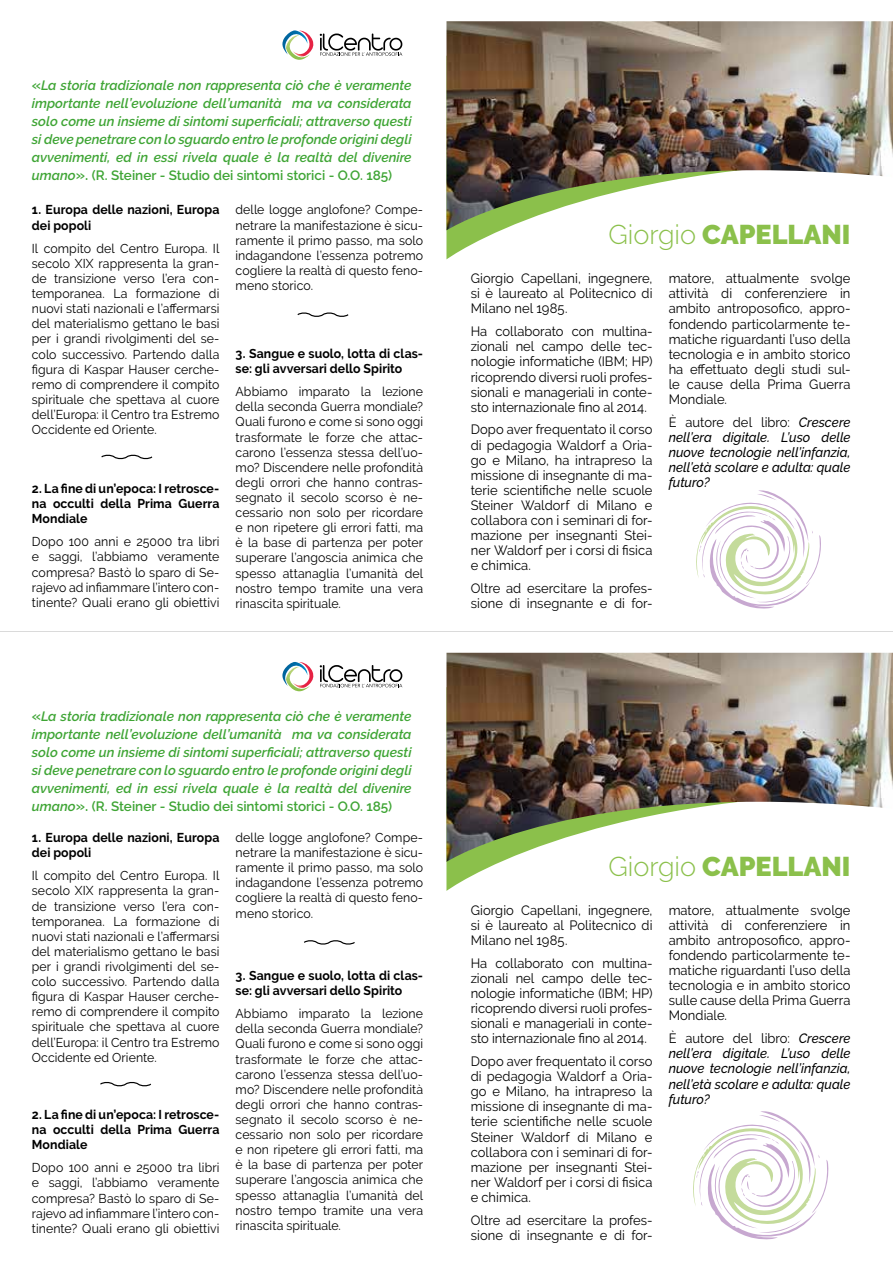
<style>
.page{position:relative;width:893px;height:1263px;background:#fff}
.page>*{position:absolute;margin:0;border:0;box-sizing:border-box;transform-origin:0 0}
.t1{font:900 27px "Raleway";color:#8bc04b}
.t2{font:13.5px/15.1px "Raleway";letter-spacing:.005em;color:#000;text-align:justify;scale:.96 1}
.t3{font:italic 600 13.5px/18px "Raleway";color:#3fa535;text-align:justify}
.t4{font:italic 500 13.5px/15.1px "Raleway";letter-spacing:.005em;color:#000;text-align:justify;scale:.96 1}
.t5{font:12.9px/15.1px "Raleway";letter-spacing:.005em;color:#000;text-align:justify;scale:.96 1}
.t6{font:700 12.9px/15.1px "Raleway";letter-spacing:.005em;color:#000;scale:.96 1}
.s1{font-style:normal;font-size:15px}
.s2{font-style:normal}
.s3{font-weight:300}
.s4{font-weight:400;font-style:normal}
</style>
<div class="page">
<hr style="left:0;top:631px;width:893px;height:1px;background:#dadada">
<svg style="left:320px;top:34px;width:82px;height:22px"></svg>
<svg style="left:282px;top:30px;width:32px;height:30px"></svg>
<svg style="left:446px;top:230px;width:56px;height:30px"></svg>
<img style="left:446px;top:21px;width:447px;height:209px">
<svg style="left:100px;top:1082px;width:51px;height:5px"></svg>
<svg style="left:304px;top:940px;width:51px;height:5px"></svg>
<svg style="left:320px;top:665px;width:82px;height:22px"></svg>
<svg style="left:282px;top:662px;width:32px;height:30px"></svg>
<svg style="left:446px;top:652px;width:447px;height:239px"></svg>
<img style="left:446px;top:653px;width:447px;height:209px">
<svg style="left:696px;top:490px;width:125px;height:119px"></svg>
<svg style="left:693px;top:1111px;width:136px;height:129px"></svg>
<svg style="left:101px;top:454px;width:52px;height:6px"></svg>
<svg style="left:297px;top:312px;width:52px;height:5px"></svg>
<p class="t3" style="left:32px;top:76px;width:381px"><span class="s1">«</span>La storia tradizionale non rappresenta ciò che è veramente importante nell’evoluzione dell’umanità ma va considerata solo come un insieme di sintomi superficiali; attraverso questi si deve penetrare con lo sguardo entro le profonde origini degli avvenimenti, ed in essi rivela quale è la realtà del divenire umano<span class="s1">».</span> <span class="s2">(R. Steiner - Studio dei sintomi storici - O.O. 185)</span></p>
<p class="t6" style="left:32px;top:202px;width:197px">1. Europa delle nazioni, Europa dei popoli</p>
<p class="t5" style="left:32px;top:241px;width:197px">Il compito del Centro Europa. Il secolo XIX rappresenta la gran&shy;de transizione verso l’era con&shy;temporanea. La formazione di nuovi stati nazionali e l’affermarsi del materialismo gettano le basi per i grandi rivolgimenti del se&shy;colo successivo. Partendo dalla figura di Kaspar Hauser cerche&shy;remo di comprendere il compito spirituale che spettava al cuore dell’Europa: il Centro tra Estremo Occidente ed Oriente.</p>
<p class="t6" style="left:32px;top:481px;width:197px;text-align:justify">2. La fine di un’epoca: I retrosce&shy;na occulti della Prima Guerra Mondiale</p>
<p class="t5" style="left:32px;top:534px;width:197px">Dopo 100 anni e 25000 tra libri e saggi, l’abbiamo veramente compresa? Bastò lo sparo di Se&shy;rajevo ad infiammare l’intero con&shy;tinente? Quali erano gli obiettivi</p>
<p class="t5" style="left:236px;top:202px;width:197px">delle logge anglofone? Compe&shy;netrare la manifestazione è sicu&shy;ramente il primo passo, ma solo indagandone l’essenza potremo cogliere la realtà di questo feno&shy;meno storico.</p>
<p class="t6" style="left:236px;top:346px;width:197px">3. Sangue e suolo, lotta di clas&shy;se: gli avversari dello Spirito</p>
<p class="t5" style="left:236px;top:384px;width:197px">Abbiamo imparato la lezione della seconda Guerra mondiale?<br>Quali furono e come si sono oggi trasformate le forze che attac&shy;carono l’essenza stessa dell’uo&shy;mo? Discendere nelle profondità degli orrori che hanno contras&shy;segnato il secolo scorso è ne&shy;cessario non solo per ricordare e non ripetere gli errori fatti, ma è la base di partenza per poter superare l’angoscia animica che spesso attanaglia l’umanità del nostro tempo tramite una vera rinascita spirituale.</p>
<p class="t3" style="left:32px;top:708px;width:381px"><span class="s1">«</span>La storia tradizionale non rappresenta ciò che è veramente importante nell’evoluzione dell’umanità ma va considerata solo come un insieme di sintomi superficiali; attraverso questi si deve penetrare con lo sguardo entro le profonde origini degli avvenimenti, ed in essi rivela quale è la realtà del divenire umano<span class="s1">».</span> <span class="s2">(R. Steiner - Studio dei sintomi storici - O.O. 185)</span></p>
<p class="t6" style="left:32px;top:830px;width:197px">1. Europa delle nazioni, Europa dei popoli</p>
<p class="t5" style="left:32px;top:868px;width:197px">Il compito del Centro Europa. Il secolo XIX rappresenta la gran&shy;de transizione verso l’era con&shy;temporanea. La formazione di nuovi stati nazionali e l’affermarsi del materialismo gettano le basi per i grandi rivolgimenti del se&shy;colo successivo. Partendo dalla figura di Kaspar Hauser cerche&shy;remo di comprendere il compito spirituale che spettava al cuore dell’Europa: il Centro tra Estremo Occidente ed Oriente.</p>
<p class="t6" style="left:32px;top:1107px;width:197px;text-align:justify">2. La fine di un’epoca: I retrosce&shy;na occulti della Prima Guerra Mondiale</p>
<p class="t5" style="left:32px;top:1160px;width:197px">Dopo 100 anni e 25000 tra libri e saggi, l’abbiamo veramente compresa? Bastò lo sparo di Se&shy;rajevo ad infiammare l’intero con&shy;tinente? Quali erano gli obiettivi</p>
<p class="t5" style="left:236px;top:830px;width:197px">delle logge anglofone? Compe&shy;netrare la manifestazione è sicu&shy;ramente il primo passo, ma solo indagandone l’essenza potremo cogliere la realtà di questo feno&shy;meno storico.</p>
<p class="t6" style="left:236px;top:968px;width:197px">3. Sangue e suolo, lotta di clas&shy;se: gli avversari dello Spirito</p>
<p class="t5" style="left:236px;top:1006px;width:197px">Abbiamo imparato la lezione della seconda Guerra mondiale?<br>Quali furono e come si sono oggi trasformate le forze che attac&shy;carono l’essenza stessa dell’uo&shy;mo? Discendere nelle profondità degli orrori che hanno contras&shy;segnato il secolo scorso è ne&shy;cessario non solo per ricordare e non ripetere gli errori fatti, ma è la base di partenza per poter superare l’angoscia animica che spesso attanaglia l’umanità del nostro tempo tramite una vera rinascita spirituale.</p>
<h1 class="t1" style="left:608px;top:219px;width:243px"><span class="s3">Giorgio</span> CAPELLANI</h1>
<p class="t2" style="left:471px;top:271px;width:191px">Giorgio Capellani, ingegnere, si è laureato al Politecnico di Milano nel 1985.</p>
<p class="t2" style="left:471px;top:324px;width:191px">Ha collaborato con multina&shy;zionali nel campo delle tec&shy;nologie informatiche (IBM; HP) ricoprendo diversi ruoli profes&shy;sionali e manageriali in conte&shy;sto internazionale fino al 2014.</p>
<p class="t2" style="left:471px;top:422px;width:191px">Dopo aver frequentato il corso di pedagogia Waldorf a Oria&shy;go e Milano, ha intrapreso la missione di insegnante di ma&shy;terie scientifiche nelle scuole Steiner Waldorf di Milano e collabora con i seminari di for&shy;mazione per insegnanti Stei&shy;ner Waldorf per i corsi di fisica e chimica.</p>
<p class="t2" style="left:471px;top:581px;width:191px">Oltre ad esercitare la profes&shy;sione di insegnante e di for-</p>
<p class="t2" style="left:669px;top:271px;width:191px">matore, attualmente svolge attività di conferenziere in ambito antroposofico, appro&shy;fondendo particolarmente te&shy;matiche riguardanti l’uso della tecnologia e in ambito storico ha effettuato degli studi sul&shy;le cause della Prima Guerra Mondiale.</p>
<p class="t4" style="left:669px;top:414px;width:191px"><span class="s4">È autore del libro:</span> Crescere nell’era digitale. L’uso delle nuove tecnologie nell’infanzia, nell’età scolare e adulta: quale futuro?</p>
<h1 class="t1" style="left:608px;top:850px;width:243px"><span class="s3">Giorgio</span> CAPELLANI</h1>
<p class="t2" style="left:471px;top:902px;width:191px">Giorgio Capellani, ingegnere, si è laureato al Politecnico di Milano nel 1985.</p>
<p class="t2" style="left:471px;top:955px;width:191px">Ha collaborato con multina&shy;zionali nel campo delle tec&shy;nologie informatiche (IBM; HP) ricoprendo diversi ruoli profes&shy;sionali e manageriali in conte&shy;sto internazionale fino al 2014.</p>
<p class="t2" style="left:471px;top:1053px;width:191px">Dopo aver frequentato il corso di pedagogia Waldorf a Oria&shy;go e Milano, ha intrapreso la missione di insegnante di ma&shy;terie scientifiche nelle scuole Steiner Waldorf di Milano e collabora con i seminari di for&shy;mazione per insegnanti Stei&shy;ner Waldorf per i corsi di fisica e chimica.</p>
<p class="t2" style="left:471px;top:1212px;width:191px">Oltre ad esercitare la profes&shy;sione di insegnante e di for-</p>
<p class="t2" style="left:669px;top:902px;width:191px">matore, attualmente svolge attività di conferenziere in ambito antroposofico, appro&shy;fondendo particolarmente te&shy;matiche riguardanti l’uso della tecnologia e in ambito storico sulle cause della Prima Guerra Mondiale.</p>
<p class="t4" style="left:669px;top:1031px;width:191px"><span class="s4">È autore del libro:</span> Crescere nell’era digitale. L’uso delle nuove tecnologie nell’infanzia, nell’età scolare e adulta: quale futuro?</p>
</div>
